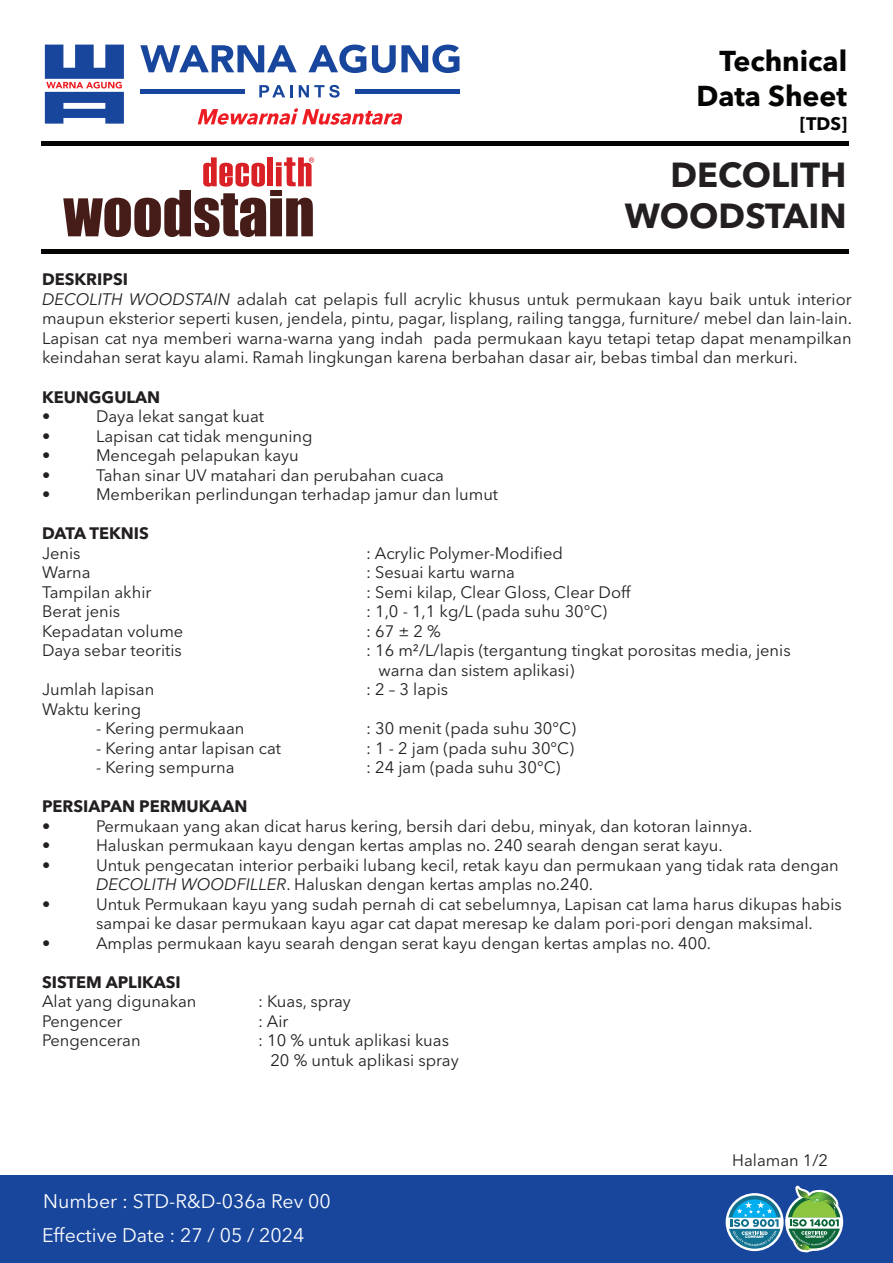
<style>
.page{position:relative;width:893px;height:1263px;background:#fff}
.page>*{position:absolute;margin:0;border:0;box-sizing:border-box;transform-origin:0 0}
.t1{font:700 34.5px/41.4px "Avenir Next LT Pro";color:#231f20;text-align:right}
.t2{font:700 28.5px/34.2px "Avenir Next LT Pro";color:#040503;text-align:right}
.t3{font:19.5px/34px "Avenir Next LT Pro";color:#fff}
.t4{font:700 18px "Avenir Next LT Pro";color:#040503}
.t5{font:16.5px/19.5px "Avenir Next LT Pro";color:#231f20}
.t6{font:700 16.5px "Avenir Next LT Pro";color:#231f20}
.t7{font:900 3.6px "Gotham";color:#fff}
.s1{font-weight:700}
.s2{font-style:italic}
</style>
<div class="page">
<div style="left:0;top:1175px;width:893px;height:88px;background:#18469d"></div>
<div style="left:140px;top:89px;width:104px;height:5px;background:#18469d"></div>
<div style="left:355px;top:89px;width:104px;height:5px;background:#18469d"></div>
<svg style="left:259px;top:85px;width:34px;height:12px"></svg>
<svg style="left:299px;top:85px;width:41px;height:13px"></svg>
<svg style="left:140px;top:45px;width:319px;height:28px"></svg>
<svg style="left:45px;top:45px;width:79px;height:79px"></svg>
<svg style="left:198px;top:108px;width:204px;height:17px"></svg>
<svg style="left:728px;top:1185px;width:115px;height:67px"></svg>
<hr style="left:42px;top:141px;width:807px;height:4px;background:#040503">
<hr style="left:42px;top:249px;width:807px;height:4px;background:#040503">
<svg style="left:63px;top:157px;width:251px;height:80px"></svg>
<h2 class="t2" style="left:696px;top:44px;width:152px">Technical<br>Data Sheet</h2>
<p class="t4" style="left:800px;top:113px;width:49px">[TDS]</p>
<h1 class="t1" style="left:625px;top:154px;width:223px">DECOLITH<br>WOODSTAIN</h1>
<p class="t5" style="left:42px;top:270px;width:812px"><span class="s1">DESKRIPSI<br></span><span class="s2">DECOLITH WOODSTAIN</span> adalah cat pelapis full acrylic khusus untuk permukaan kayu baik untuk interior maupun eksterior seperti kusen, jendela, pintu, pagar, lisplang, railing tangga, furniture/ mebel dan lain-lain.<br>Lapisan cat nya memberi warna-warna yang indah pada permukaan kayu tetapi tetap dapat menampilkan keindahan serat kayu alami. Ramah lingkungan karena berbahan dasar air, bebas timbal dan merkuri.</p>
<p class="t6" style="left:42px;top:387px;width:120px">KEUNGGULAN</p>
<p class="t5" style="left:42px;top:406px;width:10px">•</p>
<p class="t5" style="left:96px;top:406px;width:170px">Daya lekat sangat kuat</p>
<p class="t5" style="left:42px;top:426px;width:10px">•</p>
<p class="t5" style="left:96px;top:426px;width:218px">Lapisan cat tidak menguning</p>
<p class="t5" style="left:42px;top:445px;width:10px">•</p>
<p class="t5" style="left:96px;top:445px;width:204px">Mencegah pelapukan kayu</p>
<p class="t5" style="left:42px;top:465px;width:10px">•</p>
<p class="t5" style="left:96px;top:465px;width:350px">Tahan sinar UV matahari dan perubahan cuaca</p>
<p class="t5" style="left:42px;top:484px;width:10px">•</p>
<p class="t5" style="left:96px;top:484px;width:404px">Memberikan perlindungan terhadap jamur dan lumut</p>
<p class="t6" style="left:42px;top:523px;width:108px">DATA TEKNIS</p>
<p class="t5" style="left:42px;top:543px;width:40px">Jenis</p>
<p class="t5" style="left:366px;top:543px;width:198px">: Acrylic Polymer-Modified</p>
<p class="t5" style="left:42px;top:562px;width:50px">Warna</p>
<p class="t5" style="left:366px;top:562px;width:151px">: Sesuai kartu warna</p>
<p class="t5" style="left:42px;top:582px;width:111px">Tampilan akhir</p>
<p class="t5" style="left:366px;top:582px;width:266px">: Semi kilap, Clear Gloss, Clear Doff</p>
<p class="t5" style="left:42px;top:601px;width:80px">Berat jenis</p>
<p class="t5" style="left:366px;top:601px;width:243px">: 1,0 - 1,1 kg/L (pada suhu 30°C)</p>
<p class="t5" style="left:42px;top:621px;width:143px">Kepadatan volume</p>
<p class="t5" style="left:366px;top:621px;width:76px">: 67 ± 2 %</p>
<p class="t5" style="left:42px;top:640px;width:141px">Daya sebar teoritis</p>
<p class="t5" style="left:378px;top:640px;width:414px;text-indent:-12px">: 16 m²/L/lapis (tergantung tingkat porositas media, jenis warna dan sistem aplikasi)</p>
<p class="t5" style="left:42px;top:679px;width:114px">Jumlah lapisan</p>
<p class="t5" style="left:366px;top:679px;width:84px">: 2 – 3 lapis</p>
<p class="t5" style="left:42px;top:699px;width:101px">Waktu kering</p>
<p class="t5" style="left:96px;top:718px;width:150px">- Kering permukaan</p>
<p class="t5" style="left:366px;top:718px;width:211px">: 30 menit (pada suhu 30°C)</p>
<p class="t5" style="left:96px;top:738px;width:186px">- Kering antar lapisan cat</p>
<p class="t5" style="left:366px;top:738px;width:210px">: 1 - 2 jam (pada suhu 30°C)</p>
<p class="t5" style="left:96px;top:757px;width:140px">- Kering sempurna</p>
<p class="t5" style="left:366px;top:757px;width:196px">: 24 jam (pada suhu 30°C)</p>
<p class="t6" style="left:42px;top:796px;width:207px">PERSIAPAN PERMUKAAN</p>
<p class="t5" style="left:42px;top:816px;width:10px">•</p>
<p class="t5" style="left:96px;top:816px;width:658px">Permukaan yang akan dicat harus kering, bersih dari debu, minyak, dan kotoran lainnya.</p>
<p class="t5" style="left:42px;top:835px;width:10px">•</p>
<p class="t5" style="left:96px;top:835px;width:628px">Haluskan permukaan kayu dengan kertas amplas no. 240 searah dengan serat kayu.</p>
<p class="t5" style="left:42px;top:855px;width:10px">•</p>
<p class="t5" style="left:96px;top:855px;width:744px">Untuk pengecatan interior perbaiki lubang kecil, retak kayu dan permukaan yang tidak rata dengan<br><span class="s2">DECOLITH WOODFILLER</span>. Haluskan dengan kertas amplas no.240.</p>
<p class="t5" style="left:42px;top:894px;width:10px">•</p>
<p class="t5" style="left:96px;top:894px;width:747px">Untuk Permukaan kayu yang sudah pernah di cat sebelumnya, Lapisan cat lama harus dikupas habis sampai ke dasar permukaan kayu agar cat dapat meresap ke dalam pori-pori dengan maksimal.</p>
<p class="t5" style="left:42px;top:933px;width:10px">•</p>
<p class="t5" style="left:96px;top:933px;width:617px">Amplas permukaan kayu searah dengan serat kayu dengan kertas amplas no. 400.</p>
<p class="t6" style="left:42px;top:972px;width:140px">SISTEM APLIKASI</p>
<p class="t5" style="left:42px;top:991px;width:156px">Alat yang digunakan</p>
<p class="t5" style="left:258px;top:991px;width:94px">: Kuas, spray</p>
<p class="t5" style="left:42px;top:1011px;width:82px">Pengencer</p>
<p class="t5" style="left:258px;top:1011px;width:32px">: Air</p>
<p class="t5" style="left:42px;top:1030px;width:100px">Pengenceran</p>
<p class="t5" style="left:270px;top:1030px;width:190px;text-indent:-12px">: 10 % untuk aplikasi kuas<br>20 % untuk aplikasi spray</p>
<p class="t3" style="left:42px;top:1184px;width:290px">Number : STD-R&amp;D-036a Rev 00<br>Effective Date : 27 / 05 / 2024</p>
<p class="t5" style="left:732px;top:1150px;width:97px">Halaman 1/2</p>
<p class="t7" style="left:745px;top:1235px;width:20px">COMPANY</p>
<p class="t7" style="left:805px;top:1235px;width:20px">COMPANY</p>
</div>
